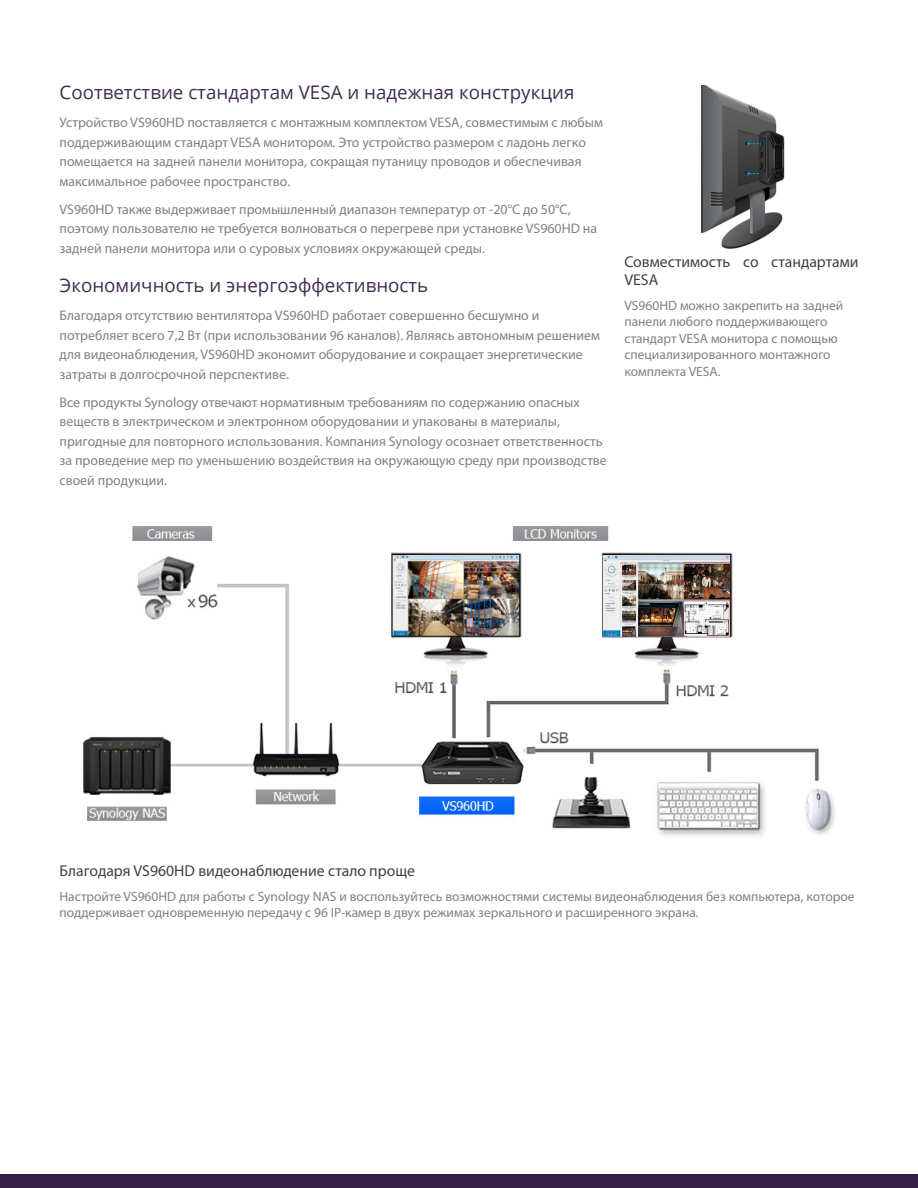
<style>
.page{position:relative;width:918px;height:1188px;background:#fff}
.page>*{position:absolute;margin:0;border:0;box-sizing:border-box;transform-origin:0 0}
.Chapter_Title_1{font:18.75px "Open Sans";color:#422d4e}
.Graphic_Title{font:15.75px/18px "Myriad Pro";color:#414142}
.Body_Content{font:13.8px/19.5px "Myriad Pro";color:#808183}
.Graphic_Text{font:13.5px/16.5px "Myriad Pro";color:#808183}
</style>
<div class="page">
<div style="left:0;top:1174px;width:918px;height:14px;background:#341e45"></div>
<img style="left:701px;top:85px;width:84px;height:164px">
<img style="left:83px;top:526px;width:752px;height:310px">
<img style="left:603px;top:556px;width:127px;height:80px">
<img style="left:409px;top:556px;width:110px;height:3px">
<img style="left:619px;top:556px;width:111px;height:3px">
<p class="Chapter_Title_1" style="left:60px;top:80px;width:516px">Соответствие стандартам VESA и надежная конструкция</p>
<p class="Body_Content" style="left:60px;top:113px;width:545px">Устройство VS960HD поставляется с монтажным комплектом VESA, совместимым с любым поддерживающим стандарт VESA монитором. Это устройство размером с ладонь легко помещается на задней панели монитора, сокращая путаницу проводов и обеспечивая максимальное рабочее пространство.</p>
<p class="Body_Content" style="left:60px;top:199px;width:539px">VS960HD также выдерживает промышленный диапазон температур от -20°C до 50°C, поэтому пользователю не требуется волноваться о перегреве при установке VS960HD на задней панели монитора или о суровых условиях окружающей среды.</p>
<p class="Chapter_Title_1" style="left:60px;top:273px;width:370px">Экономичность и энергоэффективность</p>
<p class="Body_Content" style="left:60px;top:306px;width:542px">Благодаря отсутствию вентилятора VS960HD работает совершенно бесшумно и потребляет всего 7,2 Вт (при использовании 96 каналов). Являясь автономным решением для видеонаблюдения, VS960HD экономит оборудование и сокращает энергетические затраты в долгосрочной перспективе.</p>
<p class="Body_Content" style="left:60px;top:392px;width:549px">Все продукты Synology отвечают нормативным требованиям по содержанию опасных веществ в электрическом и электронном оборудовании и упакованы в материалы, пригодные для повторного использования. Компания Synology осознает ответственность за проведение мер по уменьшению воздействия на окружающую среду при производстве своей продукции.</p>
<p class="Graphic_Title" style="left:624px;top:252px;width:236px">Совместимость со стандартами<br>VESA</p>
<p class="Graphic_Text" style="left:624px;top:297px;width:221px">VS960HD можно закрепить на задней панели любого поддерживающего стандарт VESA монитора с помощью специализированного монтажного комплекта VESA.</p>
<p class="Graphic_Title" style="left:60px;top:861px;width:357px">Благодаря VS960HD видеонаблюдение стало проще</p>
<p class="Graphic_Text" style="left:60px;top:888px;width:797px">Настройте VS960HD для работы с Synology NAS и воспользуйтесь возможностями системы видеонаблюдения без компьютера, которое поддерживает одновременную передачу с 96 IP-камер в двух режимах зеркального и расширенного экрана.</p>
</div>
